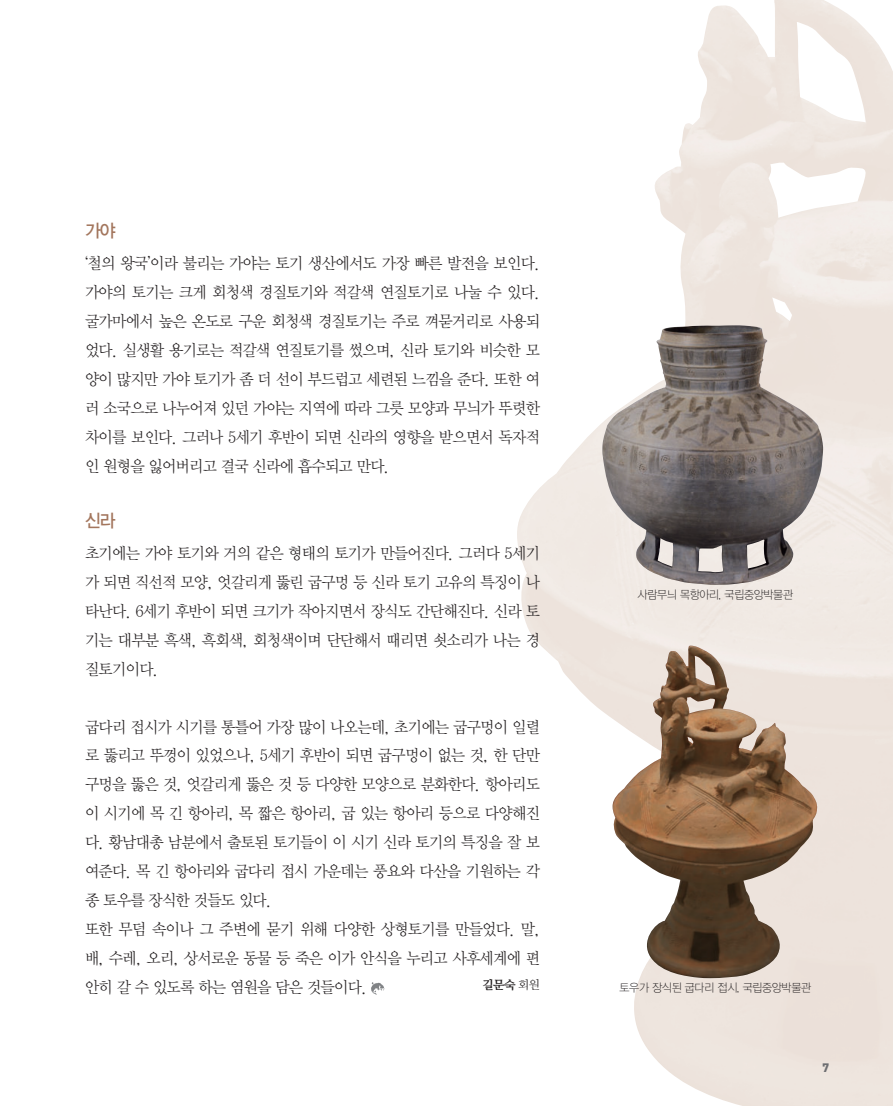
<style>
.page{position:relative;width:893px;height:1106px;background:#fff}
.page>*{position:absolute;margin:0;border:0;box-sizing:border-box;transform-origin:0 0}
.t1{font:18px "YDVYGO Std 13";color:#a3765d;scale:.95 1}
.t2{font:16.05px/29px "YDVY Mj O Std 12";letter-spacing:-.05em;color:#231f20;text-align:justify;scale:.95 1}
.t3{font:800 12px "Nanum Myeongjo";color:#231f20}
.t4{font:12px "Dinbla";color:#6d6e71}
.t5{font:11.55px "YDVYGO Std 11";letter-spacing:-.03em;color:#231f20;scale:.95 1}
.s1{font-weight:400}
</style>
<div class="page">
<img style="left:612px;top:645px;width:205px;height:333px">
<img style="left:602px;top:325px;width:221px;height:260px">
<svg style="left:371px;top:982px;width:13px;height:13px"></svg>
<p class="t1" style="left:85px;top:222px;width:34px">가야</p>
<p class="t2" style="left:85px;top:249px;width:480px">‘철의 왕국’이라 불리는 가야는 토기 생산에서도 가장 빠른 발전을 보인다. 가야의 토기는 크게 회청색 경질토기와 적갈색 연질토기로 나눌 수 있다. 굴가마에서 높은 온도로 구운 회청색 경질토기는 주로 껴묻거리로 사용되 었다. 실생활 용기로는 적갈색 연질토기를 썼으며, 신라 토기와 비슷한 모 양이 많지만 가야 토기가 좀 더 선이 부드럽고 세련된 느낌을 준다. 또한 여 러 소국으로 나누어져 있던 가야는 지역에 따라 그릇 모양과 무늬가 뚜렷한 차이를 보인다. 그러나 5세기 후반이 되면 신라의 영향을 받으면서 독자적 인 원형을 잃어버리고 결국 신라에 흡수되고 만다.</p>
<p class="t1" style="left:85px;top:511px;width:34px">신라</p>
<p class="t2" style="left:85px;top:539px;width:480px">초기에는 가야 토기와 거의 같은 형태의 토기가 만들어진다. 그러다 5세기 가 되면 직선적 모양, 엇갈리게 뚫린 굽구멍 등 신라 토기 고유의 특징이 나 타난다. 6세기 후반이 되면 크기가 작아지면서 장식도 간단해진다. 신라 토 기는 대부분 흑색, 흑회색, 회청색이며 단단해서 때리면 쇳소리가 나는 경 질토기이다.</p>
<p class="t2" style="left:85px;top:712px;width:481px;text-align:left">굽다리 접시가 시기를 통틀어 가장 많이 나오는데, 초기에는 굽구멍이 일렬 로 뚫리고 뚜껑이 있었으나, 5세기 후반이 되면 굽구멍이 없는 것, 한 단만 구멍을 뚫은 것, 엇갈리게 뚫은 것 등 다양한 모양으로 분화한다. 항아리도 이 시기에 목 긴 항아리, 목 짧은 항아리, 굽 있는 항아리 등으로 다양해진 다. 황남대총 남분에서 출토된 토기들이 이 시기 신라 토기의 특징을 잘 보 여준다. 목 긴 항아리와 굽다리 접시 가운데는 풍요와 다산을 기원하는 각 종 토우를 장식한 것들도 있다.<br>또한 무덤 속이나 그 주변에 묻기 위해 다양한 상형토기를 만들었다. 말, 배, 수레, 오리, 상서로운 동물 등 죽은 이가 안식을 누리고 사후세계에 편 안히 갈 수 있도록 하는 염원을 담은 것들이다.</p>
<p class="t3" style="left:482px;top:977px;width:59px">길문숙 <span class="s1">회원</span></p>
<p class="t5" style="left:638px;top:588px;width:165px">사람무늬 목항아리, 국립중앙박물관</p>
<p class="t5" style="left:619px;top:981px;width:203px">토우가 장식된 굽다리 접시, 국립중앙박물관</p>
<p class="t4" style="left:822px;top:1061px;width:8px">7</p>
</div>
